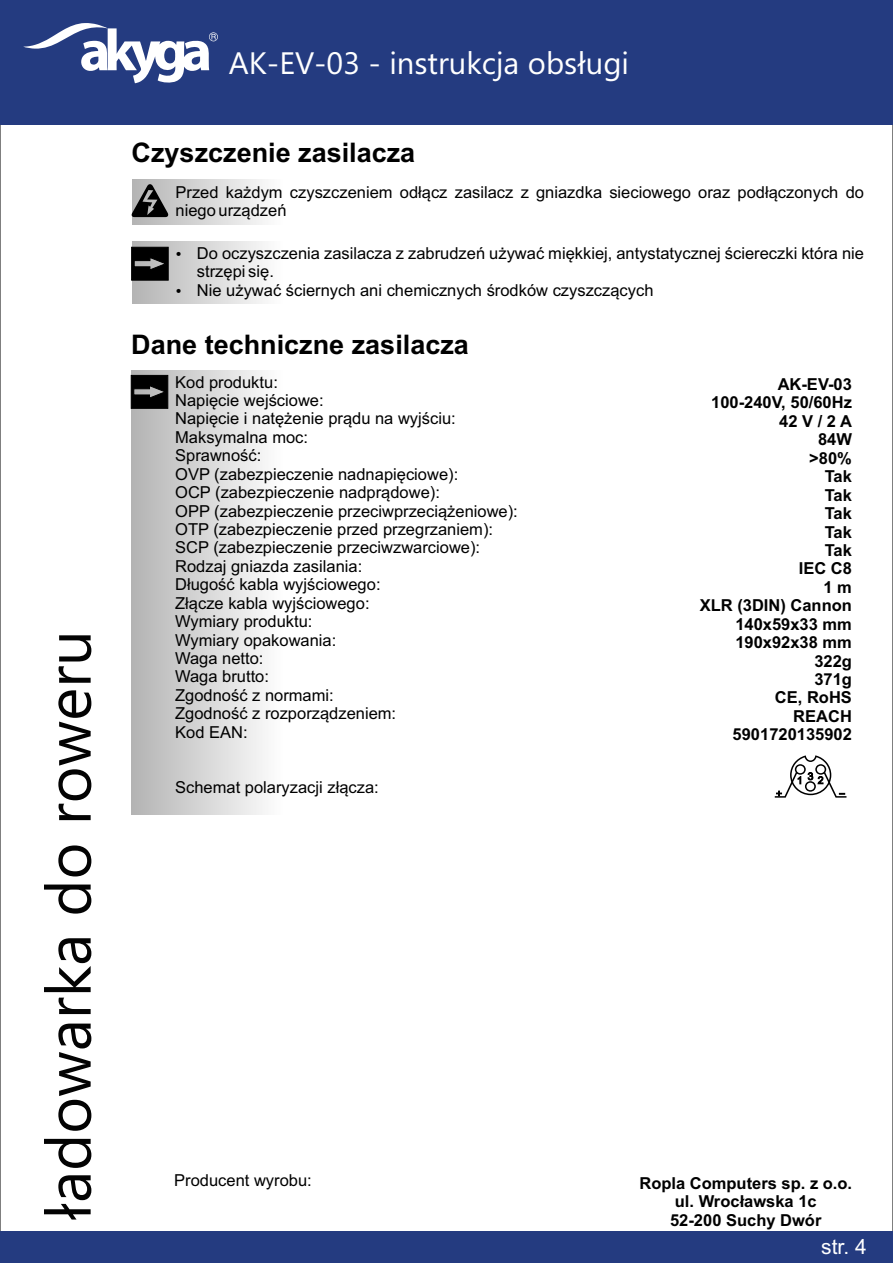
<style>
.page{position:relative;width:893px;height:1263px;background:#fff}
.page>*{position:absolute;margin:0;border:0;box-sizing:border-box;transform-origin:0 0}
.t1{font:63px "Ebrima";color:#030303}
.t2{font:31.05px "Ebrima";color:#fff}
.t3{font:700 27px "Arial";color:#000}
.t4{font:21px "Arial";color:#fff}
.t5{font:16.5px/18.5px "Arial";color:#000}
.t6{font:700 16.5px/18.5px "Arial";color:#000;text-align:center}
</style>
<div class="page">
<div style="left:0;top:0;width:893px;height:124px;background:#243b80"></div>
<svg style="left:23px;top:23px;width:195px;height:60px"></svg>
<div style="left:0;top:1231px;width:893px;height:31px;background:#243b80"></div>
<div style="left:131px;top:370px;width:152px;height:444px;background:linear-gradient(to right,#b3b3b3,#fefefe)"></div>
<svg style="left:130px;top:375px;width:39px;height:34px"></svg>
<div style="left:132px;top:241px;width:151px;height:63px;background:linear-gradient(to right,#b3b3b3,#fefefe)"></div>
<svg style="left:131px;top:246px;width:38px;height:35px"></svg>
<div style="left:132px;top:179px;width:151px;height:45px;background:linear-gradient(to right,#b0b0b0,#fff)"></div>
<svg style="left:132px;top:184px;width:36px;height:33px"></svg>
<svg style="left:775px;top:755px;width:71px;height:43px"></svg>
<svg style="left:177px;top:251px;width:4px;height:5px"></svg>
<svg style="left:177px;top:288px;width:4px;height:4px"></svg>
<h1 class="t1" style="left:45px;top:1220px;width:591px;rotate:-90deg">ładowarka do roweru</h1>
<h2 class="t2" style="left:229px;top:51px;width:402px">AK-EV-03 - instrukcja obsługi</h2>
<h3 class="t3" style="left:132px;top:143px;width:285px">Czyszczenie zasilacza</h3>
<p class="t5" style="left:176px;top:184px;width:690px">Przed każdym czyszczeniem odłącz zasilacz z gniazdka sieciowego oraz podłączonych do niego urządzeń</p>
<p class="t5" style="left:197px;top:245px;width:669px">Do oczyszczenia zasilacza z zabrudzeń używać miękkiej, antystatycznej ściereczki która nie strzępi się.<br>Nie używać ściernych ani chemicznych środków czyszczących</p>
<h3 class="t3" style="left:131px;top:334px;width:339px">Dane techniczne zasilacza</h3>
<p class="t5" style="left:175px;top:374px;width:344px">Kod produktu:<br>Napięcie wejściowe:<br>Napięcie i natężenie prądu na wyjściu:<br>Maksymalna moc:<br>Sprawność:<br>OVP (zabezpieczenie nadnapięciowe):<br>OCP (zabezpieczenie nadprądowe):<br>OPP (zabezpieczenie przeciwprzeciążeniowe):<br>OTP (zabezpieczenie przed przegrzaniem):<br>SCP (zabezpieczenie przeciwzwarciowe):<br>Rodzaj gniazda zasilania:<br>Długość kabla wyjściowego:<br>Złącze kabla wyjściowego:<br>Wymiary produktu:<br>Wymiary opakowania:<br>Waga netto:<br>Waga brutto:<br>Zgodność z normami:<br>Zgodność z rozporządzeniem:<br>Kod EAN:</p>
<p class="t5" style="left:175px;top:779px;width:205px">Schemat polaryzacji złącza:</p>
<p class="t6" style="left:700px;top:376px;width:154px;text-align:right">AK-EV-03<br>100-240V, 50/60Hz<br>42 V / 2 A<br>84W<br>&gt;80%<br>Tak<br>Tak<br>Tak<br>Tak<br>Tak<br>IEC C8<br>1 m<br>XLR (3DIN) Cannon<br>140x59x33 mm<br>190x92x38 mm<br>322g<br>371g<br>CE, RoHS<br>REACH<br>5901720135902</p>
<p class="t5" style="left:174px;top:1172px;width:139px">Producent wyrobu:</p>
<p class="t6" style="left:639px;top:1175px;width:214px">Ropla Computers sp. z o.o. ul. Wrocławska 1c</p>
<p class="t6" style="left:670px;top:1212px;width:153px">52-200 Suchy Dwór</p>
<p class="t4" style="left:821px;top:1239px;width:47px">str. 4</p>
</div>
